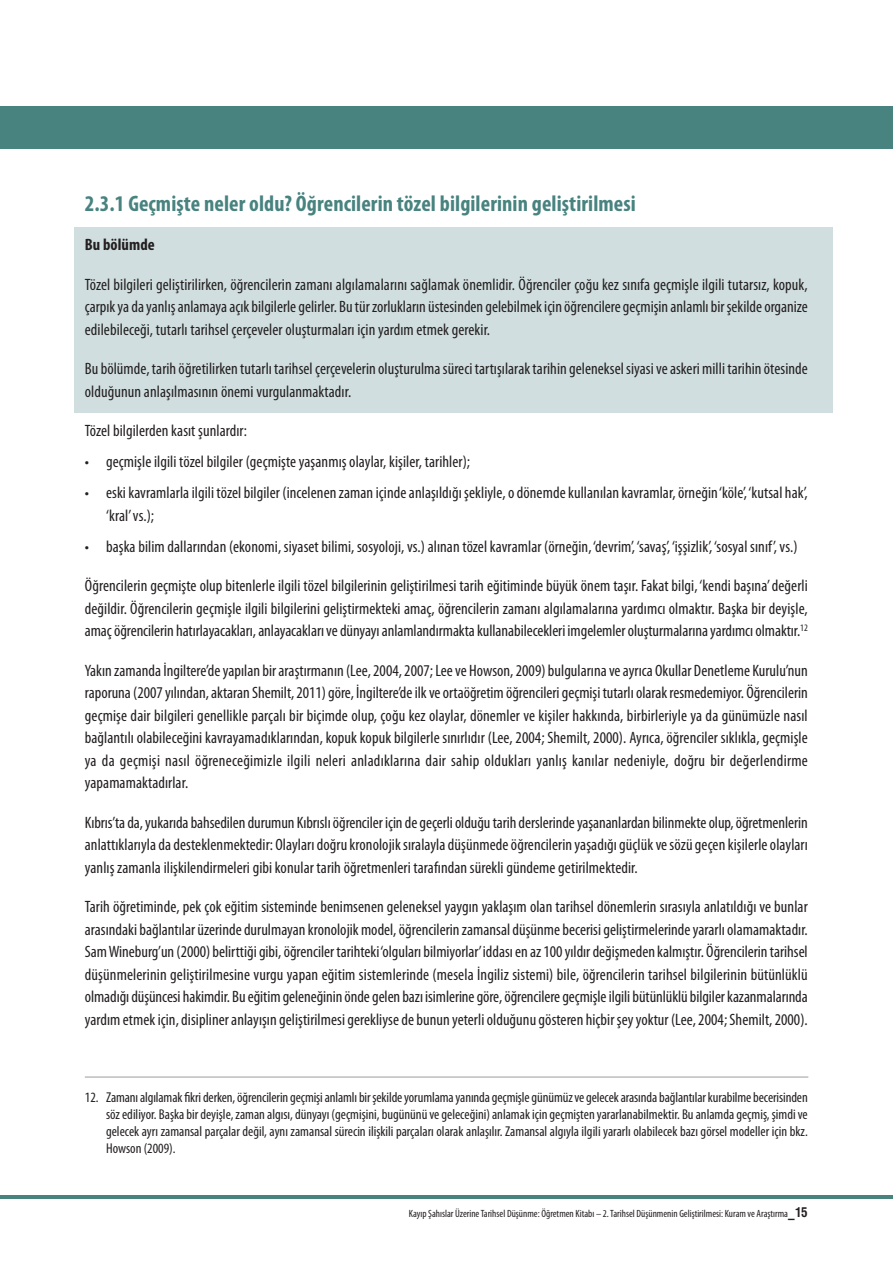
<style>
.page{position:relative;width:893px;height:1263px;background:#fff}
.page>*{position:absolute;margin:0;border:0;box-sizing:border-box;transform-origin:0 0}
.t1{font:700 condensed 22.5px "Myriad Pro";letter-spacing:.005em;color:#488380}
.t2{font:condensed 16.5px/22.5px "Myriad Pro";letter-spacing:.005em;color:#231f20;text-align:justify}
.t3{font:700 condensed 16.5px "Myriad Pro";letter-spacing:.005em;color:#231f20}
.t4{font:condensed 14.25px/17.1px "Myriad Pro";color:#231f20;text-align:justify}
.t5{font:condensed 10.5px "Myriad Pro";color:#231f20}
.s1{font-family:"Mg Helvetica Cond";font-weight:700;font-stretch:normal;font-size:13.5px}
</style>
<div class="page">
<div style="left:0;top:106px;width:892px;height:43px;background:#488380"></div>
<div style="left:74px;top:227px;width:758px;height:186px;background:#d0dedf"></div>
<hr style="left:0;top:1195px;width:892px;height:3px;background:#488380">
<hr style="left:85px;top:1076px;width:723px;height:2px;background:#bbbdc0">
<h1 class="t1" style="left:85px;top:195px;width:552px">2.3.1 Geçmişte neler oldu? Öğrencilerin tözel bilgilerinin geliştirilmesi</h1>
<p class="t3" style="left:85px;top:239px;width:71px">Bu bölümde</p>
<p class="t2" style="left:85px;top:275px;width:724px">Tözel bilgileri geliştirilirken, öğrencilerin zamanı algılamalarını sağlamak önemlidir. Öğrenciler çoğu kez sınıfa geçmişle ilgili tutarsız, kopuk, çarpık ya da yanlış anlamaya açık bilgilerle gelirler. Bu tür zorlukların üstesinden gelebilmek için öğrencilere geçmişin anlamlı bir şekilde organize edilebileceği, tutarlı tarihsel çerçeveler oluşturmaları için yardım etmek gerekir.</p>
<p class="t2" style="left:85px;top:359px;width:724px">Bu bölümde, tarih öğretilirken tutarlı tarihsel çerçevelerin oluşturulma süreci tartışılarak tarihin geleneksel siyasi ve askeri milli tarihin ötesinde olduğunun anlaşılmasının önemi vurgulanmaktadır.</p>
<p class="t2" style="left:85px;top:421px;width:164px">Tözel bilgilerden kasıt şunlardır:</p>
<p class="t2" style="left:85px;top:452px;width:387px">• geçmişle ilgili tözel bilgiler (geçmişte yaşanmış olaylar, kişiler, tarihler);</p>
<p class="t2" style="left:106px;top:483px;width:703px;text-indent:-21px">• eski kavramlarla ilgili tözel bilgiler (incelenen zaman içinde anlaşıldığı şekliyle, o dönemde kullanılan kavramlar, örneğin ‘köle’, ‘kutsal hak’, ‘kral’ vs.);</p>
<p class="t2" style="left:85px;top:537px;width:714px">• başka bilim dallarından (ekonomi, siyaset bilimi, sosyoloji, vs.) alınan tözel kavramlar (örneğin, ‘devrim’, ‘savaş’, ‘işşizlik’, ‘sosyal sınıf’, vs.)</p>
<p class="t2" style="left:85px;top:576px;width:724px">Öğrencilerin geçmişte olup bitenlerle ilgili tözel bilgilerinin geliştirilmesi tarih eğitiminde büyük önem taşır. Fakat bilgi, ‘kendi başına’ değerli değildir. Öğrencilerin geçmişle ilgili bilgilerini geliştirmekteki amaç, öğrencilerin zamanı algılamalarına yardımcı olmaktır. Başka bir deyişle, amaç öğrencilerin hatırlayacakları, anlayacakları ve dünyayı anlamlandırmakta kullanabilecekleri imgelemler oluşturmalarına yardımcı olmaktır.<sup>12</sup></p>
<p class="t2" style="left:85px;top:661px;width:724px">Yakın zamanda İngiltere’de yapılan bir araştırmanın (Lee, 2004, 2007; Lee ve Howson, 2009) bulgularına ve ayrıca Okullar Denetleme Kurulu’nun raporuna (2007 yılından, aktaran Shemilt, 2011) göre, İngiltere’de ilk ve ortaöğretim öğrencileri geçmişi tutarlı olarak resmedemiyor. Öğrencilerin geçmişe dair bilgileri genellikle parçalı bir biçimde olup, çoğu kez olaylar, dönemler ve kişiler hakkında, birbirleriyle ya da günümüzle nasıl bağlantılı olabileceğini kavrayamadıklarından, kopuk kopuk bilgilerle sınırlıdır (Lee, 2004; Shemilt, 2000). Ayrıca, öğrenciler sıklıkla, geçmişle ya da geçmişi nasıl öğreneceğimizle ilgili neleri anladıklarına dair sahip oldukları yanlış kanılar nedeniyle, doğru bir değerlendirme yapamamaktadırlar.</p>
<p class="t2" style="left:85px;top:813px;width:724px">Kıbrıs’ta da, yukarıda bahsedilen durumun Kıbrıslı öğrenciler için de geçerli olduğu tarih derslerinde yaşananlardan bilinmekte olup, öğretmenlerin anlattıklarıyla da desteklenmektedir: Olayları doğru kronolojik sıralayla düşünmede öğrencilerin yaşadığı güçlük ve sözü geçen kişilerle olayları yanlış zamanla ilişkilendirmeleri gibi konular tarih öğretmenleri tarafından sürekli gündeme getirilmektedir.</p>
<p class="t2" style="left:85px;top:897px;width:724px">Tarih öğretiminde, pek çok eğitim sisteminde benimsenen geleneksel yaygın yaklaşım olan tarihsel dönemlerin sırasıyla anlatıldığı ve bunlar arasındaki bağlantılar üzerinde durulmayan kronolojik model, öğrencilerin zamansal düşünme becerisi geliştirmelerinde yararlı olamamaktadır.<br>Sam Wineburg’un (2000) belirttiği gibi, öğrenciler tarihteki ‘olguları bilmiyorlar’ iddası en az 100 yıldır değişmeden kalmıştır. Öğrencilerin tarihsel düşünmelerinin geliştirilmesine vurgu yapan eğitim sistemlerinde (mesela İngiliz sistemi) bile, öğrencilerin tarihsel bilgilerinin bütünlüklü olmadığı düşüncesi hakimdir. Bu eğitim geleneğinin önde gelen bazı isimlerine göre, öğrencilere geçmişle ilgili bütünlüklü bilgiler kazanmalarında yardım etmek için, disipliner anlayışın geliştirilmesi gerekliyse de bunun yeterli olduğunu gösteren hiçbir şey yoktur (Lee, 2004; Shemilt, 2000).</p>
<p class="t4" style="left:106px;top:1090px;width:703px;text-indent:-21px">12. Zamanı algılamak fikri derken, öğrencilerin geçmişi anlamlı bir şekilde yorumlama yanında geçmişle günümüz ve gelecek arasında bağlantılar kurabilme becerisinden söz ediliyor. Başka bir deyişle, zaman algısı, dünyayı (geçmişini, bugününü ve geleceğini) anlamak için geçmişten yararlanabilmektir. Bu anlamda geçmiş, şimdi ve gelecek ayrı zamansal parçalar değil, aynı zamansal sürecin ilişkili parçaları olarak anlaşılır. Zamansal algıyla ilgili yararlı olabilecek bazı görsel modeller için bkz.<br>Howson (2009).</p>
<p class="t5" style="left:409px;top:1210px;width:400px">Kayıp Şahıslar Üzerine Tarihsel Düşünme: Öğretmen Kitabı – 2. Tarihsel Düşünmenin Geliştirilmesi: Kuram ve Araştırma<span class="s1">_15</span></p>
</div>
